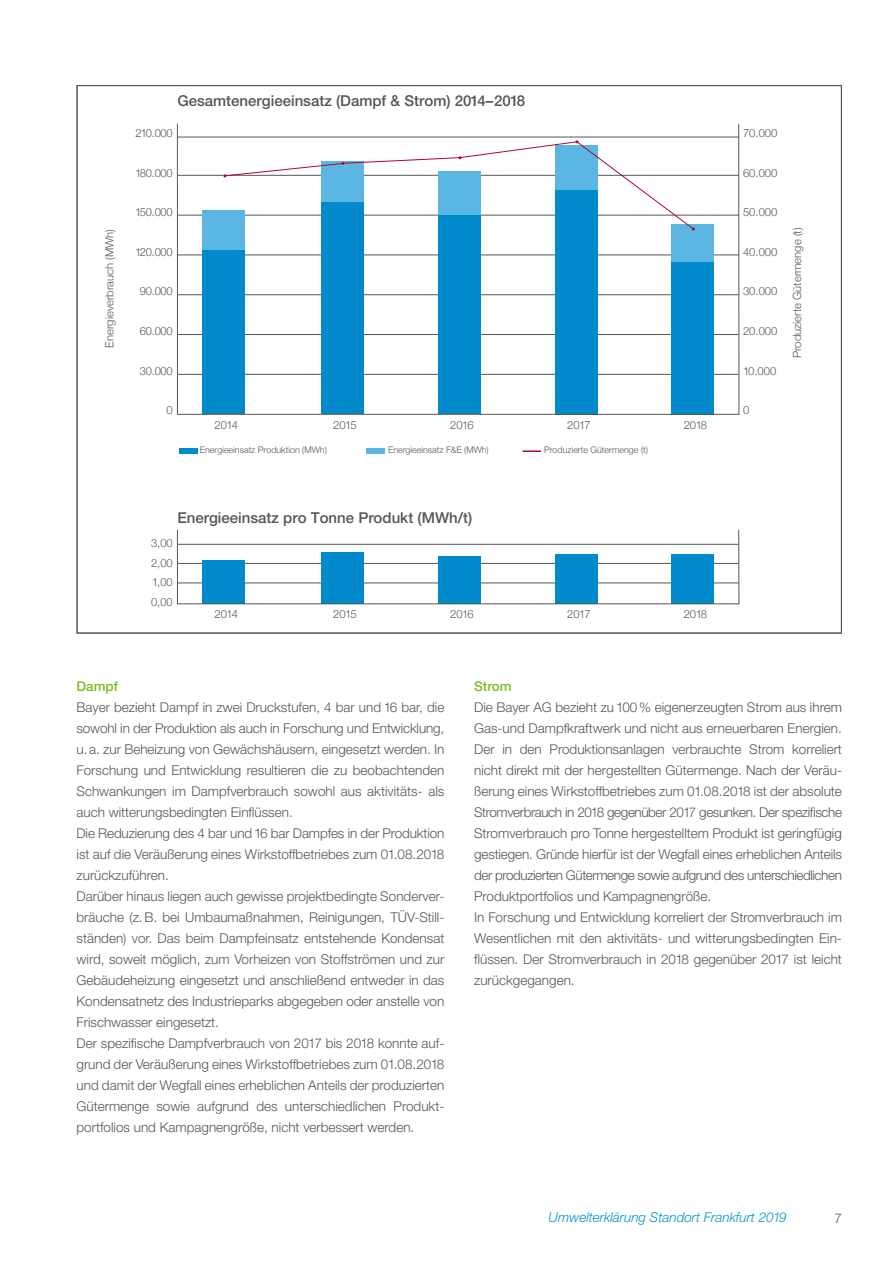
<style>
.page{position:relative;width:893px;height:1263px;background:#fff}
.page>*{position:absolute;margin:0;border:0;box-sizing:border-box;transform-origin:0 0}
.t1{font:500 15px "Helvetica Neue";color:#565656}
.t2{font:300 13.5px/21px "Helvetica Neue";color:#565656}
.t3{font:italic 300 13.5px "Helvetica Neue CE";color:#0093cf}
.t4{font:500 13.5px "Helvetica Neue";color:#7fba25}
.t5{font:300 11.25px/19.5px "Helvetica Neue";color:#565656;text-align:justify}
.t6{font:300 9px "Helvetica Neue";color:#565656}
</style>
<div class="page">
<svg style="left:77px;top:85px;width:765px;height:549px"></svg>
<div style="left:202px;top:249px;width:42px;height:165px;background:#008acb"></div>
<div style="left:202px;top:210px;width:42px;height:40px;background:#5bb6e2"></div>
<div style="left:321px;top:202px;width:42px;height:212px;background:#008acb"></div>
<div style="left:321px;top:552px;width:42px;height:52px;background:#008acb"></div>
<div style="left:438px;top:556px;width:42px;height:48px;background:#008acb"></div>
<div style="left:438px;top:215px;width:42px;height:199px;background:#008acb"></div>
<div style="left:555px;top:554px;width:42px;height:50px;background:#008acb"></div>
<div style="left:671px;top:554px;width:43px;height:50px;background:#008acb"></div>
<div style="left:555px;top:189px;width:42px;height:225px;background:#008acb"></div>
<div style="left:671px;top:262px;width:43px;height:152px;background:#008acb"></div>
<div style="left:671px;top:224px;width:43px;height:38px;background:#5bb6e2"></div>
<svg style="left:223px;top:140px;width:472px;height:90px"></svg>
<div style="left:177px;top:529px;width:562px;height:75px;border:1px solid #565656"></div>
<div style="left:177px;top:123px;width:562px;height:292px;border:1px solid #565656"></div>
<p class="t1" style="left:177px;top:92px;width:349px">Gesamtenergieeinsatz (Dampf &amp; Strom) 2014–2018</p>
<p class="t5" style="left:99px;top:348px;width:120px;rotate:-90deg">Energieverbrauch (MWh)</p>
<p class="t5" style="left:136px;top:122px;width:39px">210.000</p>
<p class="t5" style="left:743px;top:122px;width:36px">70.000</p>
<p class="t5" style="left:135px;top:162px;width:39px">180.000</p>
<p class="t5" style="left:135px;top:202px;width:39px">150.000</p>
<p class="t5" style="left:135px;top:241px;width:39px">120.000</p>
<p class="t5" style="left:140px;top:281px;width:34px">90.000</p>
<p class="t5" style="left:140px;top:320px;width:34px">60.000</p>
<p class="t5" style="left:140px;top:360px;width:34px">30.000</p>
<p class="t5" style="left:167px;top:400px;width:8px">0</p>
<p class="t5" style="left:215px;top:414px;width:25px">2014</p>
<p class="t5" style="left:333px;top:414px;width:25px">2015</p>
<p class="t5" style="left:450px;top:414px;width:25px">2016</p>
<p class="t5" style="left:567px;top:414px;width:25px">2017</p>
<p class="t5" style="left:684px;top:414px;width:25px">2018</p>
<p class="t6" style="left:200px;top:443px;width:128px">Energieeinsatz Produktion (MWh)</p>
<p class="t6" style="left:388px;top:443px;width:102px">Energieeinsatz F&amp;E (MWh)</p>
<p class="t6" style="left:544px;top:443px;width:105px">Produzierte Gütermenge (t)</p>
<p class="t5" style="left:743px;top:162px;width:36px">60.000</p>
<p class="t5" style="left:743px;top:202px;width:36px">50.000</p>
<p class="t5" style="left:743px;top:241px;width:36px">40.000</p>
<p class="t5" style="left:743px;top:281px;width:36px">30.000</p>
<p class="t5" style="left:743px;top:320px;width:36px">20.000</p>
<p class="t5" style="left:743px;top:360px;width:35px">10.000</p>
<p class="t5" style="left:743px;top:400px;width:8px">0</p>
<p class="t5" style="left:787px;top:358px;width:132px;rotate:-90deg">Produzierte Gütermenge (t)</p>
<p class="t1" style="left:177px;top:509px;width:296px">Energieeinsatz pro Tonne Produkt (MWh/t)</p>
<p class="t5" style="left:151px;top:532px;width:23px">3,00<br>2,00<br>1,00<br>0,00</p>
<p class="t5" style="left:215px;top:603px;width:25px">2014</p>
<p class="t5" style="left:333px;top:603px;width:25px">2015</p>
<p class="t5" style="left:450px;top:603px;width:25px">2016</p>
<p class="t5" style="left:567px;top:603px;width:25px">2017</p>
<p class="t5" style="left:684px;top:603px;width:25px">2018</p>
<p class="t4" style="left:77px;top:678px;width:43px">Dampf</p>
<p class="t2" style="left:77px;top:696px;width:369px">Bayer bezieht Dampf in zwei Druckstufen, 4 bar und 16 bar, die sowohl in der Produktion als auch in Forschung und Entwicklung, u.a. zur Beheizung von Gewächshäusern, eingesetzt werden. In Forschung und Entwicklung resultieren die zu beobachtenden Schwankungen im Dampfverbrauch sowohl aus aktivitäts- als auch witterungsbedingten Einflüssen.<br>Die Reduzierung des 4 bar und 16 bar Dampfes in der Produktion ist auf die Veräußerung eines Wirkstoffbetriebes zum 01.08.2018 zurückzuführen.<br>Darüber hinaus liegen auch gewisse projektbedingte Sonderver&shy;bräuche (z.B. bei Umbaumaßnahmen, Reinigungen, TÜV-Still&shy;ständen) vor. Das beim Dampfeinsatz entstehende Kondensat wird, soweit möglich, zum Vorheizen von Stoffströmen und zur Gebäudeheizung eingesetzt und anschließend entweder in das Kondensatnetz des Industrieparks abgegeben oder anstelle von Frischwasser eingesetzt.<br>Der spezifische Dampfverbrauch von 2017 bis 2018 konnte auf&shy;grund der Veräußerung eines Wirkstoffbetriebes zum 01.08.2018 und damit der Wegfall eines erheblichen Anteils der produzierten Gütermenge sowie aufgrund des unterschiedlichen Produkt&shy;portfolios und Kampagnengröße, nicht verbessert werden.</p>
<p class="t4" style="left:474px;top:678px;width:39px">Strom</p>
<p class="t2" style="left:474px;top:696px;width:369px">Die Bayer AG bezieht zu 100% eigenerzeugten Strom aus ihrem Gas-und Dampfkraftwerk und nicht aus erneuerbaren Energien.<br>Der in den Produktionsanlagen verbrauchte Strom korreliert nicht direkt mit der hergestellten Gütermenge. Nach der Veräu&shy;ßerung eines Wirkstoffbetriebes zum 01.08.2018 ist der absolute Stromverbrauch in 2018 gegenüber 2017 gesunken. Der spezifische Stromverbrauch pro Tonne hergestelltem Produkt ist geringfügig gestiegen. Gründe hierfür ist der Wegfall eines erheblichen Anteils der produzierten Gütermenge sowie aufgrund des unterschiedlichen Produktportfolios und Kampagnengröße.<br>In Forschung und Entwicklung korreliert der Stromverbrauch im Wesentlichen mit den aktivitäts- und witterungsbedingten Ein&shy;flüssen. Der Stromverbrauch in 2018 gegenüber 2017 ist leicht zurückgegangen.</p>
<p class="t3" style="left:549px;top:1209px;width:240px">Umwelterklärung Standort Frankfurt 2019</p>
<p class="t2" style="left:834px;top:1207px;width:9px">7</p>
</div>
